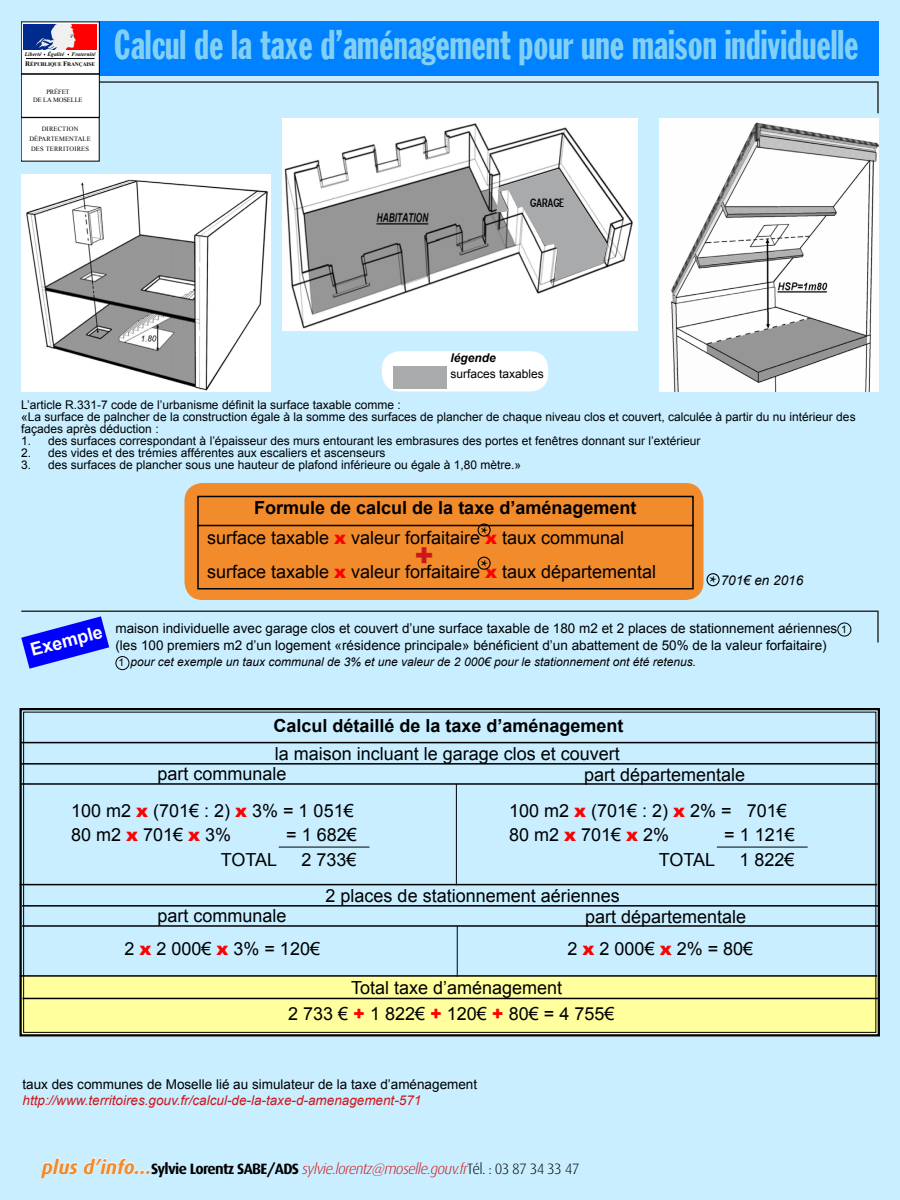
<style>
.page{position:relative;width:900px;height:1200px;background:#c9eeff}
.page>*{position:absolute;margin:0;border:0;box-sizing:border-box;transform-origin:0 0}
.t1{font:40.5px "Franklin Gothic Extra Cond";color:#83d0f5}
.t2{font:italic 900 30px "Arial";color:#cd171a}
.t3{font:18px/24px "Arial";color:#000}
.t4{font:700 18px "Arial";color:#000}
.t5{font:700 18px "Arial";color:#fff}
.t6{font:700 18px/33.2px "Minion Pro";color:#000}
.t7{font:italic 300 15px "Dax";letter-spacing:-.045em;color:#cd171a}
.t8{font:13.5px/16.2px "Arial";color:#000}
.t9{font:italic 13.5px "Arial";color:#cd171a}
.t10{font:italic 13.5px "Arial";color:#000}
.t11{font:12px/12px "Arial";color:#000}
.t12{font:italic 12px "Arial";color:#000}
.t13{font:italic 700 12px "Arial";color:#000}
.t14{font:12px "Blue Highway D Type";color:#000}
.t15{font:10.5px "Arial";color:#000}
.t16{font:6.6px/9.6px "Times New Roman";letter-spacing:.025em;color:#000;text-align:center}
.t17{font:6.6px/8.2px "Times New Roman";letter-spacing:-.015em;color:#000;text-align:center}
.t18{font:700 5.55px/9.4px "Times New Roman";letter-spacing:-.015em;color:#000}
.t19{font:italic 700 5.55px "Times New Roman";letter-spacing:.02em;color:#000}
.s1{font-style:italic}
.s2{font-size:6.9px}
.s3{font-weight:700}
.s4{font-weight:900;color:#f00}
.s5{font-family:"Minion Pro";font-weight:700;font-style:normal;font-size:18px}
.s6{font-size:10.5px}
.s7{font-weight:700;font-size:19.5px;color:#f28b2b}
.s8{font-weight:700;font-style:normal;color:#000}
.s9{font-style:normal;color:#000}
</style>
<div class="page">
<div style="left:21px;top:21px;width:858px;height:55px;background:#0081ff"></div>
<svg style="left:99px;top:81px;width:780px;height:34px"></svg>
<div style="left:21px;top:22px;width:78px;height:139px;background:#fff"></div>
<img style="left:24px;top:25px;width:72px;height:24px">
<hr style="left:26px;top:58px;width:69px;height:1px;background:#000">
<div style="left:21px;top:73px;width:78px;height:45px;border:1px solid #000"></div>
<svg style="left:40px;top:1157px;width:110px;height:21px"></svg>
<img style="left:21px;top:174px;width:250px;height:218px">
<img style="left:659px;top:119px;width:220px;height:273px">
<img style="left:283px;top:119px;width:355px;height:212px">
<svg style="left:495px;top:168px;width:113px;height:114px;background:#c4c4c5"></svg>
<div style="left:382px;top:351px;width:166px;height:41px;background:#fff;border-radius:18px"></div>
<div style="left:393px;top:366px;width:53px;height:23px;background:#a8aaab"></div>
<div style="left:706px;top:573px;width:14px;height:13px;border:1px solid #000;border-radius:50%"></div>
<div style="left:184px;top:483px;width:520px;height:117px;background:#f28b2b;border-radius:18px"></div>
<div style="left:197px;top:496px;width:497px;height:94px;border:2px solid #000"></div>
<div style="left:478px;top:524px;width:13px;height:13px;border:1px solid #000;border-radius:50%"></div>
<div style="left:478px;top:557px;width:13px;height:13px;border:1px solid #000;border-radius:50%"></div>
<hr style="left:197px;top:525px;width:497px;height:1px;background:#000">
<svg style="left:19px;top:708px;width:861px;height:329px"></svg>
<hr style="left:21px;top:742px;width:858px;height:1px;background:#000">
<svg style="left:21px;top:610px;width:858px;height:59px"></svg>
<div style="left:837px;top:623px;width:14px;height:13px;border:1px solid #000;border-radius:50%"></div>
<div style="left:116px;top:656px;width:13px;height:14px;border:1px solid #000;border-radius:50%"></div>
<hr style="left:21px;top:763px;width:858px;height:2px;background:#000">
<hr style="left:21px;top:783px;width:858px;height:2px;background:#000">
<hr style="left:456px;top:784px;width:1px;height:101px;background:#000">
<hr style="left:279px;top:847px;width:91px;height:1px;background:#000">
<hr style="left:717px;top:847px;width:91px;height:1px;background:#000">
<hr style="left:20px;top:884px;width:857px;height:1px;background:#000">
<hr style="left:22px;top:905px;width:858px;height:2px;background:#000">
<hr style="left:22px;top:925px;width:858px;height:2px;background:#000">
<hr style="left:457px;top:926px;width:1px;height:51px;background:#000">
<hr style="left:20px;top:975px;width:857px;height:2px;background:#000">
<hr style="left:22px;top:998px;width:858px;height:1px;background:#000">
<p class="t19" style="left:47px;top:50px;width:18px">Égalité</p>
<p class="t19" style="left:72px;top:50px;width:25px">Fraternité</p>
<p class="t18" style="left:25px;top:49px;width:72px"><span class="s1">Liberté<br></span><span class="s2">R</span>ÉPUBLIQUE <span class="s2">F</span>RANÇAISE</p>
<p class="t17" style="left:33px;top:87px;width:51px">PRÉFET<br>DE LA MOSELLE</p>
<p class="t16" style="left:29px;top:124px;width:63px">DIRECTION<br>DÉPARTEMENTALE<br>DES TERRITOIRES</p>
<h1 class="t1" style="left:114px;top:23px;width:746px">Calcul de la taxe d’aménagement pour une maison individuelle</h1>
<p class="t14" style="left:530px;top:195px;width:35px">GARAGE</p>
<p class="t13" style="left:451px;top:350px;width:47px">légende</p>
<p class="t11" style="left:451px;top:368px;width:95px">surfaces taxables</p>
<p class="t11" style="left:21px;top:399px;width:836px">L’article R.331-7 code de l’urbanisme définit la surface taxable comme :<br>«La surface de palncher de la construction égale à la somme des surfaces de plancher de chaque niveau clos et couvert, calculée à partir du nu intérieur des façades après déduction :</p>
<p class="t11" style="left:21px;top:435px;width:681px">1. des surfaces correspondant à l’épaisseur des murs entourant les embrasures des portes et fenêtres donnant sur l’extérieur</p>
<p class="t11" style="left:21px;top:447px;width:366px">2. des vides et des trémies afférentes aux escaliers et ascenseurs</p>
<p class="t11" style="left:21px;top:459px;width:501px">3. des surfaces de plancher sous une hauteur de plafond inférieure ou égale à 1,80 mètre.»</p>
<h3 class="t3" style="left:207px;top:493px;width:431px;line-height:30.3px;text-indent:47px"><span class="s3">Formule de calcul de la taxe d’aménagement </span>surface taxable <span class="s4">x</span> valeur forfaitaire <span class="s4">x</span> taux communal</h3>
<h3 class="t3" style="left:207px;top:560px;width:451px">surface taxable <span class="s4">x</span> valeur forfaitaire <span class="s4">x</span> taux départemental</h3>
<h3 class="t6" style="left:481px;top:516px;width:9px">* *</h3>
<h2 class="t2" style="left:413px;top:536px;width:21px">+</h2>
<p class="t10" style="left:710px;top:572px;width:95px"><span class="s5">*</span> 701€ en 2016</p>
<h3 class="t5" style="left:28px;top:639px;width:76px;rotate:-15deg">Exemple</h3>
<p class="t8" style="left:116px;top:621px;width:733px">maison individuelle avec garage clos et couvert d’une surface taxable de 180 m2 et 2 places de stationnement aériennes <span class="s6">1 </span>(les 100 premiers m2 d’un logement «résidence principale» bénéficient d’un abattement de 50% de la valeur forfaitaire)</p>
<p class="t12" style="left:131px;top:654px;width:567px">pour cet exemple un taux communal de 3% et une valeur de 2 000€ pour le stationnement ont été retenus.</p>
<p class="t15" style="left:118px;top:656px;width:7px">1</p>
<h3 class="t4" style="left:273px;top:714px;width:352px">Calcul détaillé de la taxe d’aménagement</h3>
<h3 class="t3" style="left:158px;top:744px;width:464px;line-height:19.6px;text-indent:117px">la maison incluant le garage clos et couvert part communale</h3>
<h3 class="t3" style="left:584px;top:763px;width:163px">part départementale</h3>
<h3 class="t3" style="left:71px;top:799px;width:284px">100 m2 <span class="s4">x</span> (701€ : 2) <span class="s4">x</span> 3% = 1 051€<br>80 m2 <span class="s4">x</span> 701€ <span class="s4">x</span> 3%</h3>
<h3 class="t3" style="left:286px;top:823px;width:72px">= 1 682€</h3>
<h3 class="t3" style="left:509px;top:799px;width:279px">100 m2 <span class="s4">x</span> (701€ : 2) <span class="s4">x</span> 2% = 701€<br>80 m2 <span class="s4">x</span> 701€ <span class="s4">x</span> 2%</h3>
<h3 class="t3" style="left:724px;top:823px;width:72px">= 1 121€</h3>
<h3 class="t3" style="left:221px;top:848px;width:58px">TOTAL</h3>
<h3 class="t3" style="left:301px;top:848px;width:57px">2 733€</h3>
<h3 class="t3" style="left:659px;top:848px;width:58px">TOTAL</h3>
<h3 class="t3" style="left:740px;top:848px;width:57px">1 822€</h3>
<h3 class="t3" style="left:585px;top:885px;width:163px;line-height:21.1px;text-indent:-259px">2 places de stationnement aériennes<br>part départementale</h3>
<h3 class="t3" style="left:158px;top:904px;width:131px">part communale</h3>
<h3 class="t3" style="left:124px;top:937px;width:197px">2 <span class="s4">x</span> 2 000€ <span class="s4">x</span> 3% = 120€</h3>
<h3 class="t3" style="left:568px;top:937px;width:187px">2 <span class="s4">x</span> 2 000€ <span class="s4">x</span> 2% = 80€</h3>
<h3 class="t3" style="left:288px;top:975px;width:328px;line-height:25.7px;text-align:center">Total taxe d’aménagement<br>2 733 € <span class="s4">+</span> 1 822€ <span class="s4">+</span> 120€ <span class="s4">+</span> 80€ = 4 755€</h3>
<p class="t8" style="left:22px;top:1076px;width:456px">taux des communes de Moselle lié au simulateur de la taxe d’aménagement</p>
<p class="t9" style="left:22px;top:1092px;width:400px">http://www.territoires.gouv.fr/calcul-de-la-taxe-d-amenagement-571</p>
<p class="t7" style="left:42px;top:1160px;width:539px"><span class="s7">plus d’info...</span><span class="s8">Sylvie Lorentz SABE/ADS</span> sylvie.lorentz@moselle.gouv.fr<span class="s9">Tél. : 03 87 34 33 47</span></p>
</div>
